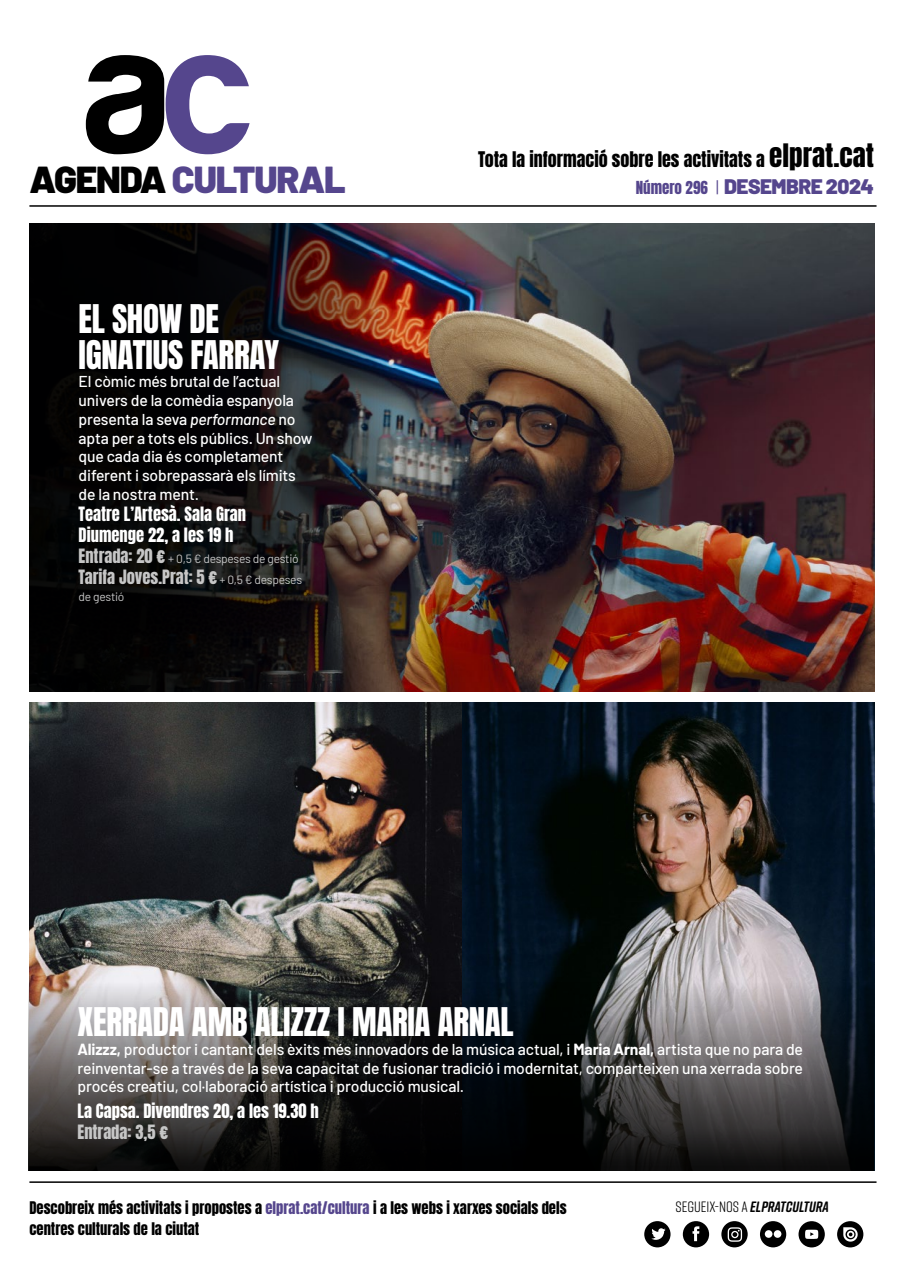
<style>
.page{position:relative;width:902px;height:1276px;background:#fff}
.page>*{position:absolute;margin:0;border:0;box-sizing:border-box;transform-origin:0 0}
.t1{font:900 37.5px "Barlow";letter-spacing:-.03em;color:#55468d}
.t2{font:33px/36px "Anton";letter-spacing:-.01em;color:#fff}
.t3{font:900 21px "Barlow";letter-spacing:-.025em;color:#55468d}
.t4{font:18px "Anton";color:#000}
.t5{font:16.5px/21px "Anton";color:#fff}
.t6{font:16.5px "Anton";color:#c6c6c6}
.t7{font:500 15.75px/18.8px "Barlow";letter-spacing:-.01em;color:#fff}
.t8{font:italic 700 15px "Rift Soft";color:#000}
.t9{font:14.55px "Anton";color:#000}
.t10{font:12px "Barlow";letter-spacing:-.02em;color:#c6c6c6}
.s1{color:#000}
.s2{font-style:italic}
.s3{font-family:"Anton";font-size:16.5px}
.s4{font-family:"Barlow";font-size:12px}
.s5{font-size:27px}
.s6{font-family:"Anton";font-weight:400;font-size:15px}
.s7{font-family:"Arial";font-weight:400;font-size:15px}
.s8{font-weight:700}
.s9{color:#55468d}
.s10{font-weight:400;font-style:normal}
</style>
<div class="page">
<img style="left:403px;top:223px;width:471px;height:468px">
<img style="left:29px;top:223px;width:374px;height:468px">
<img style="left:461px;top:702px;width:413px;height:468px">
<svg style="left:86px;top:55px;width:163px;height:99px"></svg>
<div style="left:644px;top:1221px;width:26px;height:26px;background:#000;border-radius:50%"></div>
<svg style="left:651px;top:1228px;width:14px;height:11px"></svg>
<div style="left:837px;top:1221px;width:26px;height:26px;background:#000;border-radius:50%"></div>
<svg style="left:843px;top:1227px;width:14px;height:14px"></svg>
<div style="left:682px;top:1221px;width:27px;height:26px;background:#000;border-radius:50%"></div>
<svg style="left:692px;top:1226px;width:7px;height:15px"></svg>
<div style="left:798px;top:1221px;width:26px;height:26px;background:#000;border-radius:50%"></div>
<svg style="left:805px;top:1229px;width:13px;height:10px"></svg>
<div style="left:721px;top:1221px;width:26px;height:26px;background:#000;border-radius:50%"></div>
<svg style="left:727px;top:1227px;width:15px;height:14px"></svg>
<div style="left:759px;top:1221px;width:27px;height:26px;background:#000;border-radius:50%"></div>
<div style="left:764px;top:1230px;width:8px;height:7px;background:#fff;border-radius:50%"></div>
<div style="left:773px;top:1230px;width:8px;height:7px;background:#fff;border-radius:50%"></div>
<hr style="left:29px;top:205px;width:847px;height:2px;background:#000">
<hr style="left:29px;top:1181px;width:847px;height:2px;background:#000">
<img style="left:29px;top:702px;width:432px;height:276px">
<svg style="left:29px;top:978px;width:844px;height:192px;background:#3a393a"></svg>
<h1 class="t1" style="left:29px;top:151px;width:318px"><span class="s1">AGENDA</span> CULTURAL</h1>
<h2 class="t2" style="left:79px;top:303px;width:202px">EL SHOW DE<br>IGNATIUS FARRAY</h2>
<p class="t7" style="left:79px;top:371px;width:235px">El còmic més brutal de l’actual univers de la comèdia espanyola presenta la seva <span class="s2">performance</span> no apta per a tots els públics. Un show que cada dia és completament diferent i sobrepassarà els límits de la nostra ment.</p>
<p class="t5" style="left:79px;top:505px;width:169px">Teatre L’Artesà. Sala Gran<br>Diumenge 22, a les 19 h</p>
<p class="t10" style="left:79px;top:550px;width:221px"><span class="s3">Entrada: 20 €</span> + 0,5 € despeses de gestió</p>
<p class="t6" style="left:79px;top:568px;width:225px">Tarifa Joves.Prat: 5 € <span class="s4">+ 0,5 € despeses</span></p>
<p class="t10" style="left:79px;top:588px;width:47px">de gestió</p>
<p class="t4" style="left:478px;top:150px;width:397px">Tota la informació sobre les activitats a <span class="s5">elprat.cat</span></p>
<h3 class="t3" style="left:635px;top:171px;width:240px"><span class="s6">Número 296</span> <span class="s7">|</span> DESEMBRE 2024</h3>
<h2 class="t2" style="left:77px;top:1007px;width:437px">XERRADA AMB ALIZZZ I MARIA ARNAL</h2>
<p class="t7" style="left:77px;top:1038px;width:727px;text-align:justify"><span class="s8">Alizzz,</span> productor i cantant dels èxits més innovadors de la música actual, i <span class="s8">Maria Arnal,</span> artista que no para de reinventar-se a través de la seva capacitat de fusionar tradició i modernitat, comparteixen una xerrada sobre procés creatiu, col·laboració artística i producció musical.</p>
<p class="t5" style="left:77px;top:1101px;width:243px">La Capsa. Divendres 20, a les 19.30 h</p>
<p class="t6" style="left:77px;top:1123px;width:92px">Entrada: 3,5 €</p>
<p class="t9" style="left:29px;top:1200px;width:538px">Descobreix més activitats i propostes a <span class="s9">elprat.cat/cultura</span> i a les webs i xarxes socials dels</p>
<p class="t8" style="left:675px;top:1196px;width:155px"><span class="s10">SEGUEIX-NOS A</span> ELPRATCULTURA</p>
<p class="t9" style="left:29px;top:1221px;width:171px">centres culturals de la ciutat</p>
</div>
